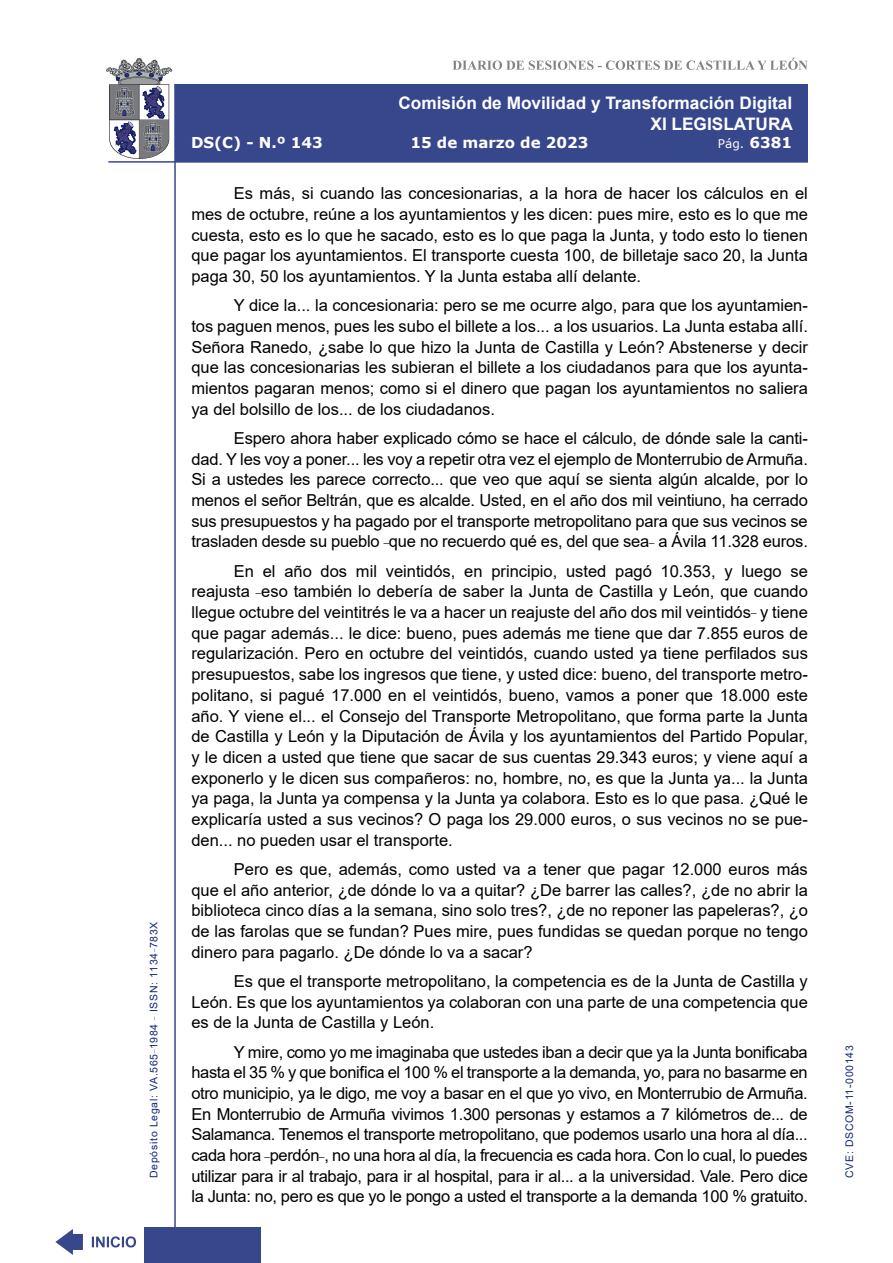
<style>
.page{position:relative;width:893px;height:1263px;background:#fff}
.page>*{position:absolute;margin:0;border:0;box-sizing:border-box;transform-origin:0 0}
.t1{font:700 17.25px/20.7px "Arial";color:#fff;text-align:right}
.t2{font:16.5px/20.7px "Arial";color:#000;text-align:justify}
.t3{font:700 15px "Verdana";color:#fff}
.t4{font:12px "Verdana";color:#fff}
.t5{font:10.5px "Arial";letter-spacing:.065em;color:#122678}
.s1{font-weight:700;font-size:15px}
</style>
<div class="page">
<svg style="left:452px;top:58px;width:356px;height:12px"></svg>
<hr style="left:174px;top:84px;width:2px;height:1179px;background:#36478c">
<div style="left:144px;top:1227px;width:117px;height:36px;background:#36478c"></div>
<div style="left:175px;top:84px;width:633px;height:78px;background:#36478c"></div>
<hr style="left:108px;top:161px;width:700px;height:2px;background:#36478c">
<svg style="left:92px;top:1236px;width:44px;height:11px"></svg>
<svg style="left:55px;top:1229px;width:28px;height:26px"></svg>
<svg style="left:106px;top:58px;width:66px;height:101px"></svg>
<p class="t5" style="left:146px;top:1178px;width:258px;rotate:-90deg">Depósito Legal: VA.565<sup>_</sup>1984 <sup>_</sup> ISSN: 1134<sup>_</sup>783X</p>
<p class="t1" style="left:398px;top:93px;width:396px">Comisión de Movilidad y Transformación Digital<br>XI LEGISLATURA</p>
<p class="t3" style="left:191px;top:132px;width:133px">DS(C) - N.º 143</p>
<p class="t3" style="left:410px;top:132px;width:180px">15 de marzo de 2023</p>
<p class="t4" style="left:718px;top:135px;width:76px">Pág. <span class="s1">6381</span></p>
<p class="t2" style="left:191px;top:183px;width:618px;text-indent:43px">Es más, si cuando las concesionarias, a la hora de hacer los cálculos en el mes de octubre, reúne a los ayuntamientos y les dicen: pues mire, esto es lo que me cuesta, esto es lo que he sacado, esto es lo que paga la Junta, y todo esto lo tienen que pagar los ayuntamientos. El transporte cuesta 100, de billetaje saco 20, la Junta paga 30, 50 los ayuntamientos. Y la Junta estaba allí delante.</p>
<p class="t2" style="left:191px;top:295px;width:618px;text-indent:43px">Y dice la... la concesionaria: pero se me ocurre algo, para que los ayuntamien&shy;tos paguen menos, pues les subo el billete a los... a los usuarios. La Junta estaba allí.<br>Señora Ranedo, ¿sabe lo que hizo la Junta de Castilla y León? Abstenerse y decir que las concesionarias les subieran el billete a los ciudadanos para que los ayunta&shy;mientos pagaran menos; como si el dinero que pagan los ayuntamientos no saliera ya del bolsillo de los... de los ciudadanos.</p>
<p class="t2" style="left:191px;top:428px;width:618px;text-indent:43px">Espero ahora haber explicado cómo se hace el cálculo, de dónde sale la canti&shy;dad. Y les voy a poner... les voy a repetir otra vez el ejemplo de Monterrubio de Armuña.<br>Si a ustedes les parece correcto... que veo que aquí se sienta algún alcalde, por lo menos el señor Beltrán, que es alcalde. Usted, en el año dos mil veintiuno, ha cerrado sus presupuestos y ha pagado por el transporte metropolitano para que sus vecinos se trasladen desde su pueblo <sup>_</sup>que no recuerdo qué es, del que sea<sup>_</sup> a Ávila 11.328 euros.</p>
<p class="t2" style="left:191px;top:560px;width:618px;text-indent:43px">En el año dos mil veintidós, en principio, usted pagó 10.353, y luego se reajusta <sup>_</sup>eso también lo debería de saber la Junta de Castilla y León, que cuando llegue octubre del veintitrés le va a hacer un reajuste del año dos mil veintidós<sup>_</sup> y tiene que pagar además... le dice: bueno, pues además me tiene que dar 7.855 euros de regularización. Pero en octubre del veintidós, cuando usted ya tiene perfilados sus presupuestos, sabe los ingresos que tiene, y usted dice: bueno, del transporte metro&shy;politano, si pagué 17.000 en el veintidós, bueno, vamos a poner que 18.000 este año. Y viene el... el Consejo del Transporte Metropolitano, que forma parte la Junta de Castilla y León y la Diputación de Ávila y los ayuntamientos del Partido Popular, y le dicen a usted que tiene que sacar de sus cuentas 29.343 euros; y viene aquí a exponerlo y le dicen sus compañeros: no, hombre, no, es que la Junta ya... la Junta ya paga, la Junta ya compensa y la Junta ya colabora. Esto es lo que pasa. ¿Qué le explicaría usted a sus vecinos? O paga los 29.000 euros, o sus vecinos no se pue&shy;den... no pueden usar el transporte.</p>
<p class="t2" style="left:191px;top:859px;width:618px;text-indent:43px">Pero es que, además, como usted va a tener que pagar 12.000 euros más que el año anterior, ¿de dónde lo va a quitar? ¿De barrer las calles?, ¿de no abrir la biblioteca cinco días a la semana, sino solo tres?, ¿de no reponer las papeleras?, ¿o de las farolas que se fundan? Pues mire, pues fundidas se quedan porque no tengo dinero para pagarlo. ¿De dónde lo va a sacar?</p>
<p class="t2" style="left:191px;top:971px;width:618px;text-indent:43px">Es que el transporte metropolitano, la competencia es de la Junta de Castilla y León. Es que los ayuntamientos ya colaboran con una parte de una competencia que es de la Junta de Castilla y León.</p>
<p class="t2" style="left:191px;top:1041px;width:618px;text-indent:43px">Y mire, como yo me imaginaba que ustedes iban a decir que ya la Junta bonificaba hasta el 35 % y que bonifica el 100 % el transporte a la demanda, yo, para no basarme en otro municipio, ya le digo, me voy a basar en el que yo vivo, en Monterrubio de Armuña.<br>En Monterrubio de Armuña vivimos 1.300 personas y estamos a 7 kilómetros de... de Salamanca. Tenemos el transporte metropolitano, que podemos usarlo una hora al día... cada hora <sup>_</sup>perdón<sup>_</sup>, no una hora al día, la frecuencia es cada hora. Con lo cual, lo puedes utilizar para ir al trabajo, para ir al hospital, para ir al... a la universidad. Vale. Pero dice la Junta: no, pero es que yo le pongo a usted el transporte a la demanda 100 % gratuito.</p>
<p class="t5" style="left:842px;top:1178px;width:134px;rotate:-90deg">CVE: DSCOM-11-000143</p>
</div>
